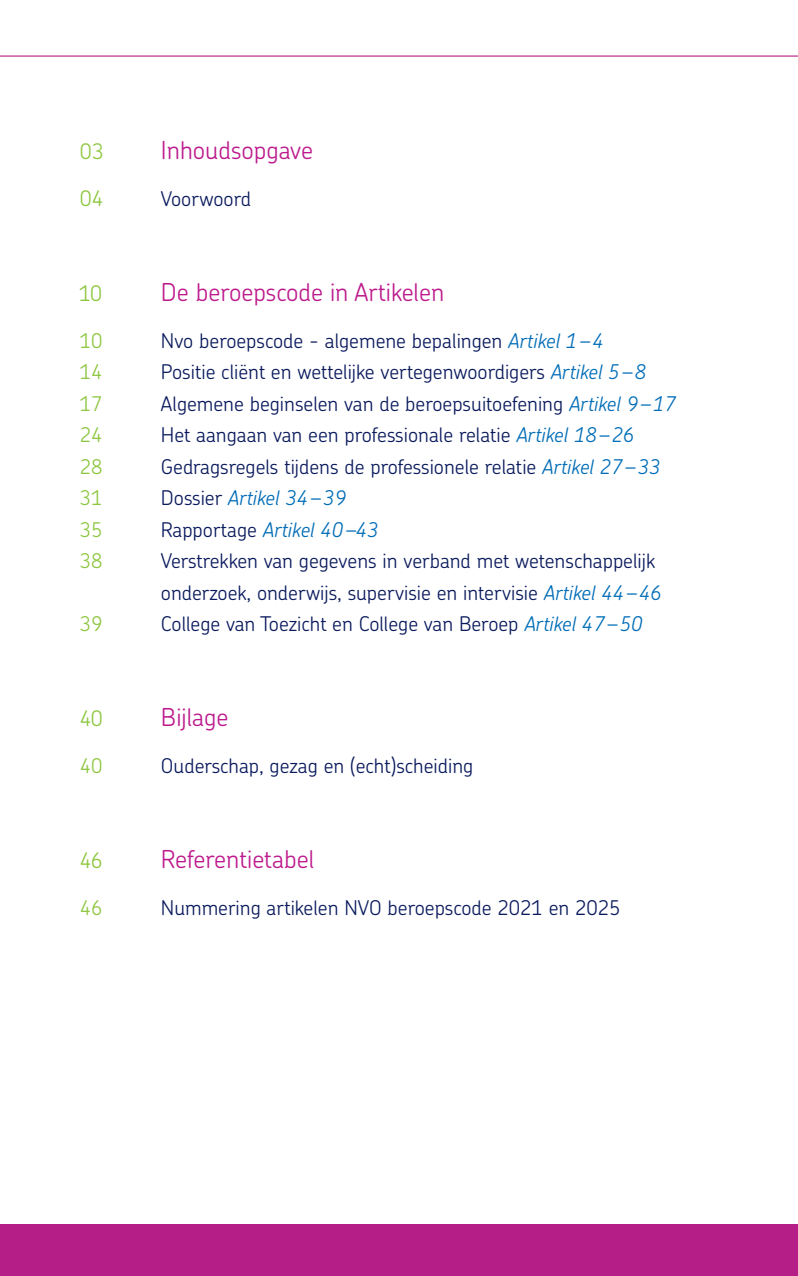
<style>
.page{position:relative;width:798px;height:1276px;background:#fff}
.page>*{position:absolute;margin:0;border:0;box-sizing:border-box;transform-origin:0 0}
.t1{font:300 24.75px "Chevin Pro";color:#bd1b8d}
.t2{font:300 21.38px "Chevin Pro";color:#8dc63f}
.t3{font:300 20.25px/31.5px "Chevin Pro";color:#0a1a5d}
.t4{font:italic 300 20.25px "Chevin Pro";color:#006db7}
.t5{font:300 20.25px "Chevin Pro";color:#8dc63f}
.s1{font-style:italic;color:#006db7}
.s2{font-style:normal;color:#0a1a5d}
</style>
<div class="page">
<div style="left:0;top:1223px;width:797px;height:53px;background:#b51e87"></div>
<hr style="left:0;top:55px;width:797px;height:2px;background:#b51e87">
<p class="t2" style="left:80px;top:137px;width:25px">03</p>
<p class="t1" style="left:161px;top:133px;width:154px">Inhoudsopgave</p>
<p class="t2" style="left:80px;top:184px;width:25px">04</p>
<p class="t3" style="left:161px;top:182px;width:92px">Voorwoord</p>
<p class="t2" style="left:80px;top:278px;width:24px">10</p>
<p class="t1" style="left:161px;top:275px;width:285px">De beroepscode in Artikelen</p>
<p class="t5" style="left:80px;top:327px;width:24px">10</p>
<p class="t3" style="left:161px;top:324px;width:444px">Nvo beroepscode - algemene bepalingen <span class="s1">Artikel 1–4</span></p>
<p class="t5" style="left:80px;top:358px;width:24px">14</p>
<p class="t3" style="left:161px;top:355px;width:486px">Positie cliënt en wettelijke vertegenwoordigers <span class="s1">Artikel 5–8</span></p>
<p class="t5" style="left:80px;top:390px;width:24px">17</p>
<p class="t3" style="left:161px;top:387px;width:516px">Algemene beginselen van de beroepsuitoefening <span class="s1">Artikel 9–17</span></p>
<p class="t5" style="left:80px;top:421px;width:24px">24</p>
<p class="t3" style="left:161px;top:418px;width:474px">Het aangaan van een professionale relatie <span class="s1">Artikel 18–26</span></p>
<p class="t5" style="left:80px;top:453px;width:24px">28</p>
<p class="t3" style="left:161px;top:450px;width:500px">Gedragsregels tijdens de professionele relatie <span class="s1">Artikel 27–33</span></p>
<p class="t5" style="left:80px;top:484px;width:24px">31</p>
<p class="t4" style="left:161px;top:484px;width:186px"><span class="s2">Dossier</span> Artikel 34–39</p>
<p class="t5" style="left:80px;top:516px;width:24px">35</p>
<p class="t4" style="left:161px;top:516px;width:219px"><span class="s2">Rapportage</span> Artikel 40–43</p>
<p class="t5" style="left:80px;top:547px;width:24px">38</p>
<p class="t3" style="left:161px;top:545px;width:502px">Verstrekken van gegevens in verband met wetenschappelijk onderzoek, onderwijs, supervisie en intervisie <span class="s1">Artikel 44–46</span></p>
<p class="t5" style="left:80px;top:610px;width:24px">39</p>
<p class="t3" style="left:161px;top:608px;width:482px">College van Toezicht en College van Beroep <span class="s1">Artikel 47–50</span></p>
<p class="t2" style="left:80px;top:704px;width:25px">40</p>
<p class="t1" style="left:161px;top:700px;width:69px">Bijlage</p>
<p class="t5" style="left:80px;top:752px;width:24px">40</p>
<p class="t3" style="left:161px;top:749px;width:314px">Ouderschap, gezag en (echt)scheiding</p>
<p class="t2" style="left:80px;top:845px;width:24px">46</p>
<p class="t1" style="left:161px;top:842px;width:155px">Referentietabel</p>
<p class="t5" style="left:80px;top:894px;width:24px">46</p>
<p class="t3" style="left:161px;top:891px;width:461px">Nummering artikelen NVO beroepscode 2021 en 2025</p>
</div>
